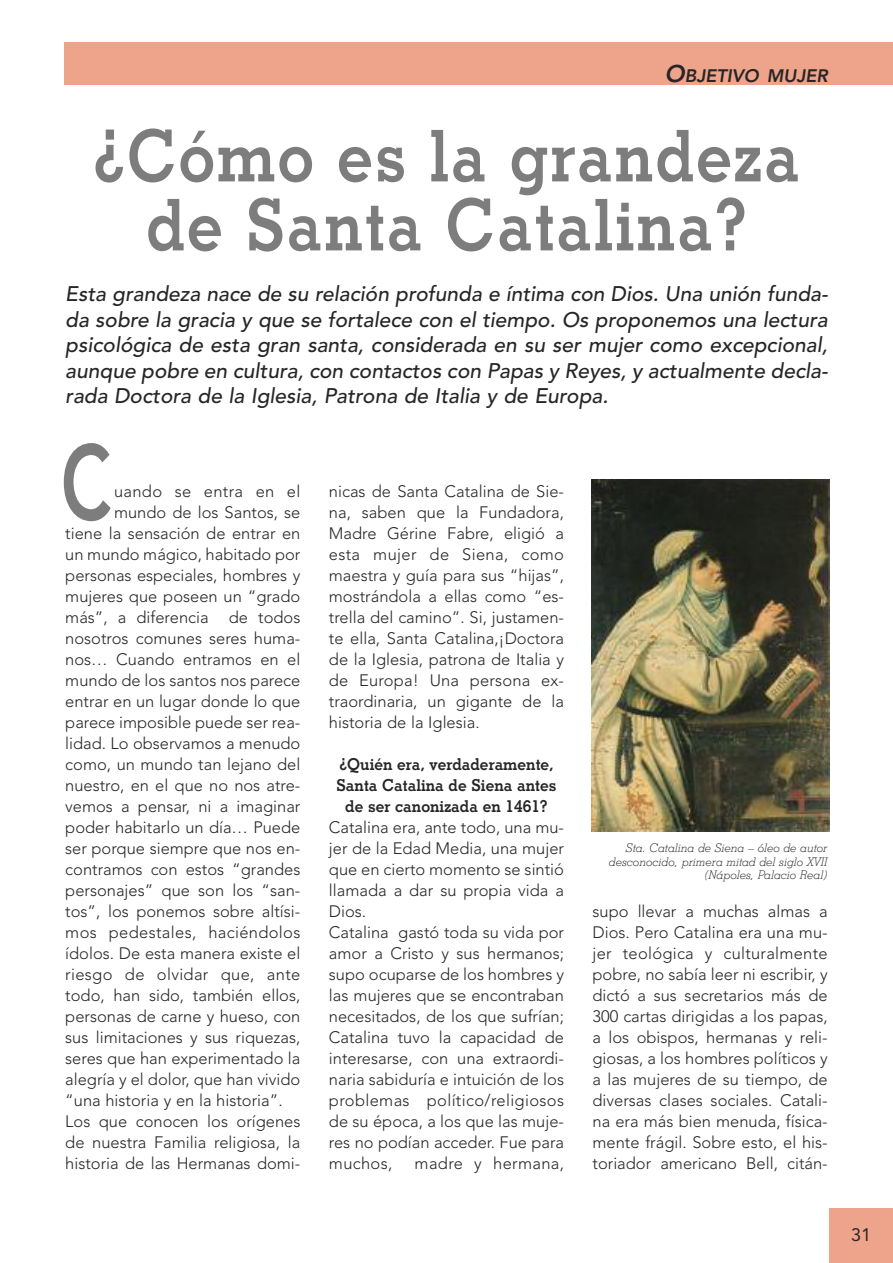
<style>
.page{position:relative;width:893px;height:1263px;background:#fff}
.page>*{position:absolute;margin:0;border:0;box-sizing:border-box;transform-origin:0 0}
.t1{font:800 105px "Avenir";color:#7d7d7d;scale:.7 1}
.t2{font:700 72px/69px "Stymie BT";letter-spacing:.025em;color:#7d7d7d;text-align:center;scale:.9 1}
.t3{font:italic 500 21px/25.5px "Avenir";color:#272627;text-align:justify}
.t4{font:italic 800 18px "Avenir";color:#272627}
.t5{font:18px "Avenir";color:#272627}
.t6{font:300 16.5px/21px "Avenir";color:#272627;text-align:justify}
.t7{font:300 16.5px "Avenir";letter-spacing:.02em;color:#272627}
.t8{font:700 16.5px/21px "Stymie BT";color:#272627;text-align:center;scale:.95 1}
.t9{font:italic 300 12px/13.5px "Stymie BT";color:#272627;text-align:right}
.s1{font-size:24px}
</style>
<div class="page">
<div style="left:829px;top:1208px;width:64px;height:55px;background:#eea48b"></div>
<div style="left:64px;top:43px;width:829px;height:42px;background:#eea48b"></div>
<img style="left:591px;top:479px;width:238px;height:352px">
<p class="t4" style="left:665px;top:69px;width:222px"><span class="s1">O</span>BJETIVO MUJER <span class="s1">T</span>ITOL</p>
<h2 class="t2" style="left:93px;top:122px;width:787px">¿Cómo es la grandeza de Santa Catalina?</h2>
<p class="t3" style="left:65px;top:283px;width:764px">Esta grandeza nace de su relación profunda e íntima con Dios. Una unión funda&shy;da sobre la gracia y que se fortalece con el tiempo. Os proponemos una lectura psicológica de esta gran santa, considerada en su ser mujer como excepcional, aunque pobre en cultura, con contactos con Papas y Reyes, y actualmente decla&shy;rada Doctora de la Iglesia, Patrona de Italia y de Europa.</p>
<h1 class="t1" style="left:61px;top:440px;width:73px">C</h1>
<p class="t6" style="left:329px;top:482px;width:237px">nicas de Santa Catalina de Sie&shy;na, saben que la Fundadora, Madre Gérine Fabre, eligió a esta mujer de Siena, como maestra y guía para sus “hijas”, mostrándola a ellas como “es&shy;trella del camino”. Si, justamen&shy;te ella, Santa Catalina,¡Doctora de la Iglesia, patrona de Italia y de Europa! Una persona ex&shy;traordinaria, un gigante de la historia de la Iglesia.</p>
<p class="t8" style="left:336px;top:754px;width:233px">¿Quién era, verdaderamente,<br>Santa Catalina de Siena antes de ser canonizada en 1461?</p>
<p class="t6" style="left:329px;top:818px;width:237px;text-align:left">Catalina era, ante todo, una mu&shy;jer de la Edad Media, una mujer que en cierto momento se sintió llamada a dar su propia vida a<br>Dios.<br>Catalina gastó toda su vida por amor a Cristo y sus hermanos; supo ocuparse de los hombres y las mujeres que se encontraban necesitados, de los que sufrían;<br>Catalina tuvo la capacidad de interesarse, con una extraordi&shy;naria sabiduría e intuición de los problemas político/religiosos de su época, a los que las muje&shy;res no podían acceder. Fue para muchos,</p>
<p class="t7" style="left:114px;top:485px;width:188px">uando se entra en el</p>
<p class="t6" style="left:114px;top:503px;width:188px">mundo de los Santos, se</p>
<p class="t6" style="left:65px;top:524px;width:237px">tiene la sensación de entrar en</p>
<p class="t6" style="left:65px;top:545px;width:237px">un mundo mágico, habitado por</p>
<p class="t6" style="left:65px;top:566px;width:237px">personas especiales, hombres y</p>
<p class="t6" style="left:65px;top:587px;width:237px">mujeres que poseen un “grado</p>
<p class="t6" style="left:65px;top:608px;width:237px">más”, a diferencia de todos</p>
<p class="t6" style="left:65px;top:629px;width:237px">nosotros comunes seres huma-</p>
<p class="t6" style="left:65px;top:650px;width:237px">nos… Cuando entramos en el</p>
<p class="t6" style="left:65px;top:671px;width:237px">mundo de los santos nos parece</p>
<p class="t6" style="left:65px;top:692px;width:237px">entrar en un lugar donde lo que</p>
<p class="t6" style="left:65px;top:713px;width:237px">parece imposible puede ser rea-</p>
<p class="t6" style="left:65px;top:734px;width:237px">lidad. Lo observamos a menudo</p>
<p class="t6" style="left:65px;top:755px;width:237px">como, un mundo tan lejano del</p>
<p class="t6" style="left:65px;top:776px;width:237px">nuestro, en el que no nos atre-</p>
<p class="t6" style="left:65px;top:797px;width:237px">vemos a pensar, ni a imaginar</p>
<p class="t6" style="left:65px;top:818px;width:237px">poder habitarlo un día… Puede</p>
<p class="t6" style="left:65px;top:839px;width:237px">ser porque siempre que nos en-</p>
<p class="t6" style="left:65px;top:860px;width:237px">contramos con estos “grandes</p>
<p class="t6" style="left:65px;top:881px;width:237px">personajes” que son los “san-</p>
<p class="t6" style="left:65px;top:902px;width:237px">tos”, los ponemos sobre altísi-</p>
<p class="t7" style="left:65px;top:926px;width:237px">mos pedestales, haciéndolos</p>
<p class="t6" style="left:65px;top:944px;width:237px">ídolos. De esta manera existe el</p>
<p class="t7" style="left:65px;top:968px;width:237px">riesgo de olvidar que, ante</p>
<p class="t6" style="left:65px;top:986px;width:237px">todo, han sido, también ellos,</p>
<p class="t6" style="left:65px;top:1007px;width:237px">personas de carne y hueso, con</p>
<p class="t6" style="left:65px;top:1028px;width:237px">sus limitaciones y sus riquezas,</p>
<p class="t6" style="left:65px;top:1049px;width:237px">seres que han experimentado la</p>
<p class="t6" style="left:65px;top:1070px;width:237px">alegría y el dolor, que han vivido</p>
<p class="t6" style="left:65px;top:1091px;width:219px">“una historia y en la historia”.</p>
<p class="t6" style="left:65px;top:1112px;width:237px">Los que conocen los orígenes</p>
<p class="t6" style="left:65px;top:1133px;width:237px">de nuestra Familia religiosa, la</p>
<p class="t6" style="left:65px;top:1154px;width:237px">historia de las Hermanas domi-</p>
<p class="t9" style="left:609px;top:841px;width:220px">Sta. Catalina de Siena – óleo de autor desconocido, primera mitad del siglo XVII (Nápoles, Palacio Real)</p>
<p class="t6" style="left:593px;top:902px;width:237px">supo llevar a muchas almas a Dios. Pero Catalina era una mu&shy;jer teológica y culturalmente pobre, no sabía leer ni escribir, y dictó a sus secretarios más de 300 cartas dirigidas a los papas, a los obispos, hermanas y reli&shy;giosas, a los hombres políticos y a las mujeres de su tiempo, de diversas clases sociales. Catali&shy;na era más bien menuda, física&shy;mente frágil. Sobre esto, el his&shy;toriador americano Bell, citán-</p>
<p class="t7" style="left:415px;top:1157px;width:151px">madre y hermana,</p>
<p class="t5" style="left:851px;top:1227px;width:22px">31</p>
</div>
